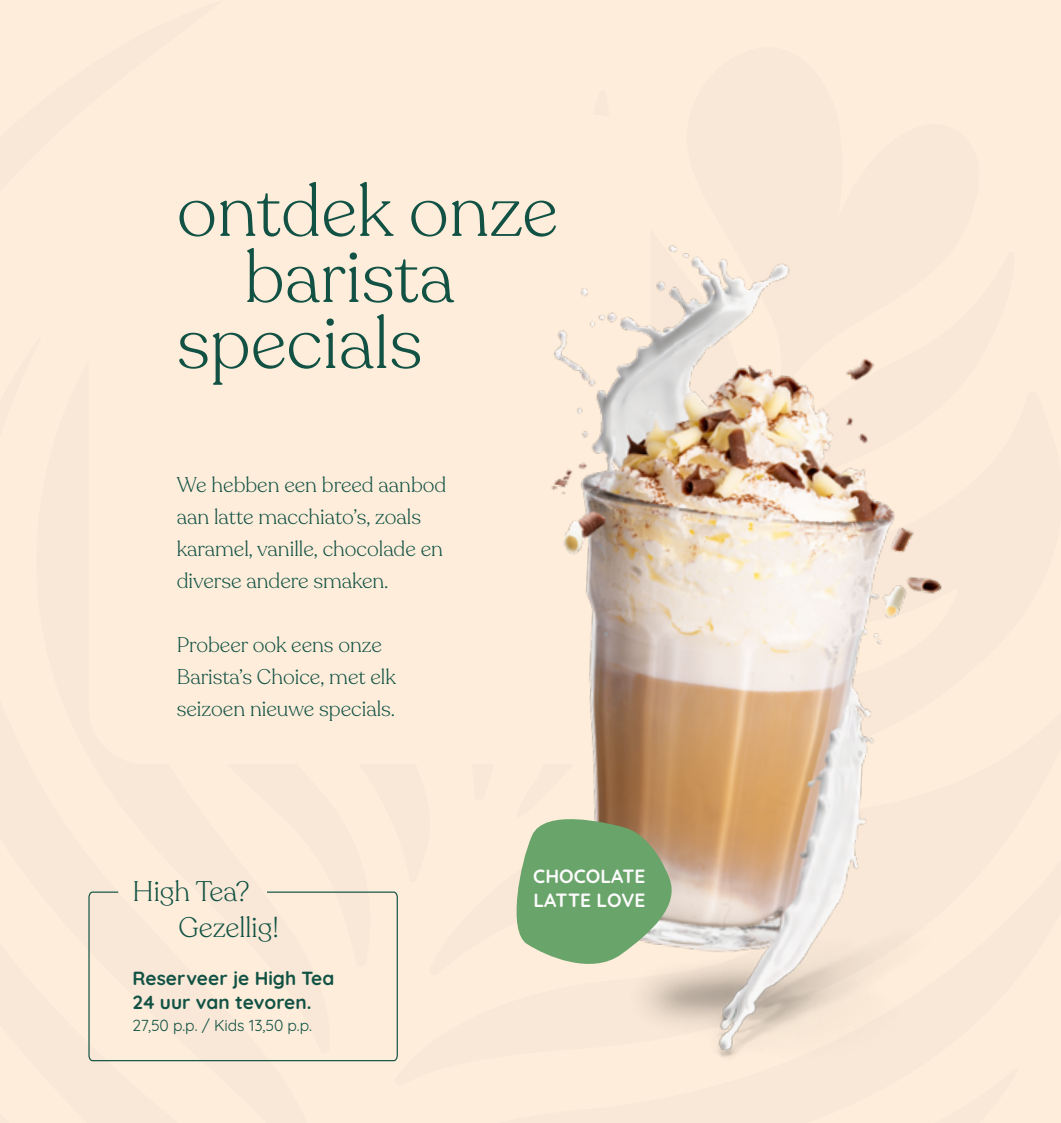
<style>
.page{position:relative;width:1061px;height:1123px;background:#fff}
.page>*{position:absolute;margin:0;border:0;box-sizing:border-box;transform-origin:0 0}
.t1{font:300 72px "Recoleta";color:#115244}
.t2{font:300 28px/36px "Recoleta";color:#115244}
.t3{font:300 21px/32px "Recoleta";color:#115244}
.t4{font:700 19.2px/24.2px "Quicksand";color:#fbfbfb}
.t5{font:700 19px/24px "Quicksand";color:#115244}
.t6{font:16px "Quicksand";letter-spacing:-.005em;color:#115244}
</style>
<div class="page">
<div style="left:0;top:0;width:1060px;height:1123px;background:#feeddb"></div>
<img style="left:358px;top:245px;width:584px;height:817px">
<svg style="left:507px;top:807px;width:173px;height:168px"></svg>
<svg style="left:88px;top:891px;width:310px;height:170px"></svg>
<h1 class="t1" style="left:177px;top:167px;width:382px">ontdek onze</h1>
<h1 class="t1" style="left:244px;top:233px;width:211px">barista</h1>
<h1 class="t1" style="left:177px;top:299px;width:247px">specials</h1>
<p class="t3" style="left:177px;top:469px;width:271px">We hebben een breed aanbod aan latte macchiato’s, zoals karamel, vanille, chocolade en diverse andere smaken.</p>
<p class="t3" style="left:177px;top:629px;width:220px">Probeer ook eens onze<br>Barista’s Choice, met elk seizoen nieuwe specials.</p>
<h2 class="t2" style="left:178px;top:874px;width:102px;text-indent:-46px">High Tea?<br>Gezellig!</h2>
<p class="t5" style="left:133px;top:964px;width:203px">Reserveer je High Tea<br>24 uur van tevoren.</p>
<p class="t6" style="left:133px;top:1013px;width:181px">27,50 p.p. / Kids 13,50 p.p.</p>
<p class="t4" style="left:533px;top:862px;width:114px">CHOCOLATE<br>LATTE LOVE</p>
</div>
